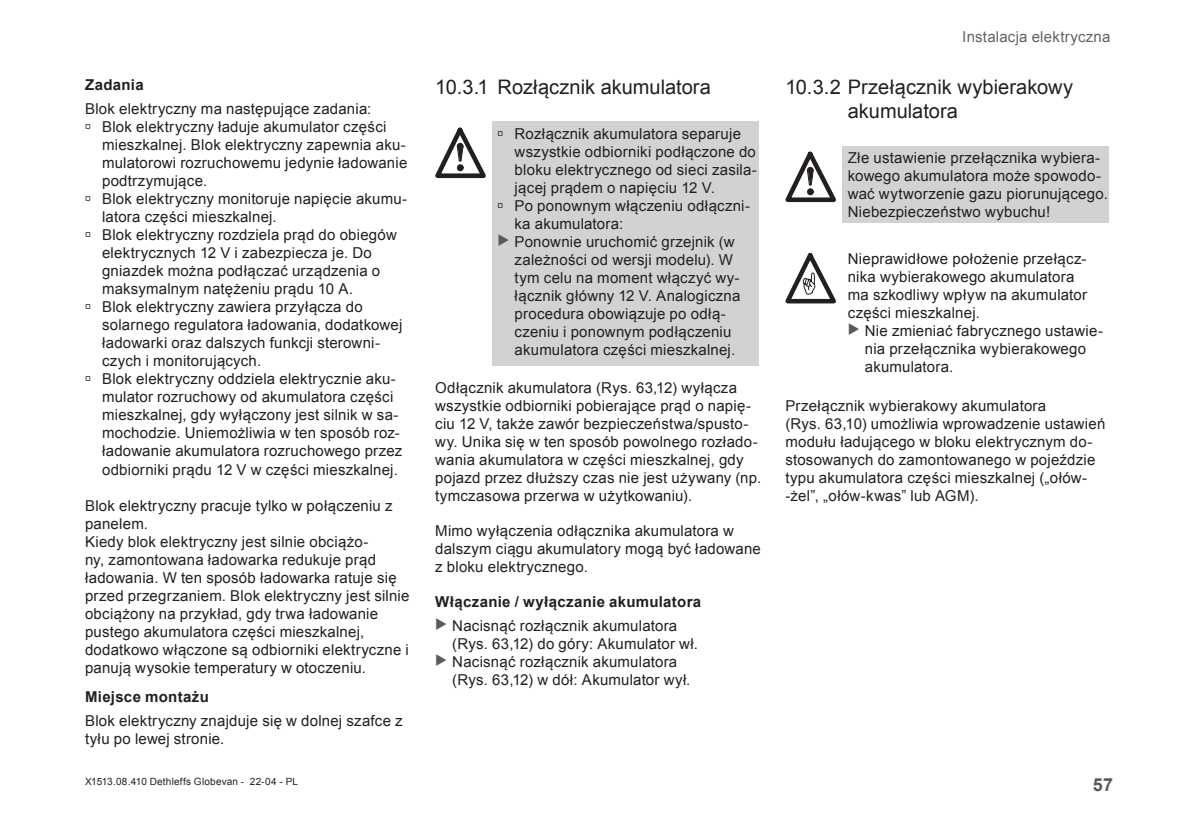
<style>
.page{position:relative;width:1191px;height:823px;background:#fff}
.page>*{position:absolute;margin:0;border:0;box-sizing:border-box;transform-origin:0 0}
.t1{font:20px/24px "Arial";color:#231f20}
.t2{font:700 18px "Arial";color:#57585a}
.Grundtext{font:15px/18px "Arial";letter-spacing:.015em;color:#231f20}
.Absatz_für_Anker_T{font:15px/18px "Arial";letter-spacing:.015em;color:#231f20}
.InfoHinweis-Tabell{font:15px/18px "Arial";letter-spacing:.015em;color:#231f20}
.Überschrift_4_Zwis{font:700 15px "Arial";letter-spacing:.02em;color:#231f20}
.t3{font:15px "Arial";letter-spacing:.015em;color:#636366}
.t4{font:10px "Arial";letter-spacing:.02em;color:#231f20}
</style>
<div class="page">
<div style="left:492px;top:122px;width:266px;height:244px;background:#d1d2d4"></div>
<svg style="left:435px;top:127px;width:51px;height:51px"></svg>
<div style="left:842px;top:146px;width:266px;height:76px;background:#d1d2d4"></div>
<svg style="left:785px;top:151px;width:51px;height:51px"></svg>
<svg style="left:785px;top:253px;width:51px;height:50px"></svg>
<p class="Überschrift_4_Zwis" style="left:85px;top:75px;width:60px">Zadania</p>
<p class="Grundtext" style="left:85px;top:100px;width:288px">Blok elektryczny ma następujące zadania:</p>
<p class="Grundtext" style="left:102px;top:118px;width:307px;text-indent:-17px">→ Blok elektryczny ładuje akumulator części mieszkalnej. Blok elektryczny zapewnia aku&shy;mulatorowi rozruchowemu jedynie ładowanie podtrzymujące.</p>
<p class="Grundtext" style="left:102px;top:190px;width:307px;text-indent:-17px">→ Blok elektryczny monitoruje napięcie akumu&shy;latora części mieszkalnej.</p>
<p class="Grundtext" style="left:102px;top:226px;width:296px;text-indent:-17px">→ Blok elektryczny rozdziela prąd do obiegów elektrycznych 12 V i zabezpiecza je. Do gniazdek można podłączać urządzenia o maksymalnym natężeniu prądu 10 A.</p>
<p class="Grundtext" style="left:102px;top:298px;width:302px;text-indent:-17px">→ Blok elektryczny zawiera przyłącza do solarnego regulatora ładowania, dodatkowej ładowarki oraz dalszych funkcji sterowni&shy;czych i monitorujących.</p>
<p class="Grundtext" style="left:102px;top:370px;width:302px;text-indent:-17px">→ Blok elektryczny oddziela elektrycznie aku&shy;mulator rozruchowy od akumulatora części mieszkalnej, gdy wyłączony jest silnik w sa&shy;mochodzie. Uniemożliwia w ten sposób roz&shy;ładowanie akumulatora rozruchowego przez odbiorniki prądu 12 V w części mieszkalnej.</p>
<p class="Grundtext" style="left:85px;top:496px;width:309px">Blok elektryczny pracuje tylko w połączeniu z panelem.</p>
<p class="Grundtext" style="left:85px;top:532px;width:326px">Kiedy blok elektryczny jest silnie obciążo-<br>ny, zamontowana ładowarka redukuje prąd ładowania. W ten sposób ładowarka ratuje się przed przegrzaniem. Blok elektryczny jest silnie obciążony na przykład, gdy trwa ładowanie pustego akumulatora części mieszkalnej, dodatkowo włączone są odbiorniki elektryczne i panują wysokie temperatury w otoczeniu.</p>
<p class="Überschrift_4_Zwis" style="left:85px;top:686px;width:125px">Miejsce montażu</p>
<p class="Grundtext" style="left:85px;top:711px;width:319px">Blok elektryczny znajduje się w dolnej szafce z tyłu po lewej stronie.</p>
<p class="t1" style="left:435px;top:75px;width:277px">10.3.1 Rozłącznik akumulatora</p>
<p class="Grundtext" style="left:514px;top:124px;width:244px;text-indent:-17px">→ Rozłącznik akumulatora separuje wszystkie odbiorniki podłączone do bloku elektrycznego od sieci zasila&shy;jącej prądem o napięciu 12 V.</p>
<p class="Grundtext" style="left:514px;top:196px;width:237px;text-indent:-17px">→ Po ponownym włączeniu odłączni&shy;ka akumulatora:</p>
<p class="Grundtext" style="left:514px;top:232px;width:227px">Ponownie uruchomić grzejnik (w zależności od wersji modelu). W tym celu na moment włączyć wy&shy;łącznik główny 12 V. Analogiczna procedura obowiązuje po odłą&shy;czeniu i ponownym podłączeniu akumulatora części mieszkalnej.</p>
<p class="Absatz_für_Anker_T" style="left:435px;top:378px;width:327px">Odłącznik akumulatora (Rys. 63,12) wyłącza wszystkie odbiorniki pobierające prąd o napię&shy;ciu 12 V, także zawór bezpieczeństwa/spusto&shy;wy. Unika się w ten sposób powolnego rozłado&shy;wania akumulatora w części mieszkalnej, gdy pojazd przez dłuższy czas nie jest używany (np. tymczasowa przerwa w użytkowaniu).</p>
<p class="Absatz_für_Anker_T" style="left:435px;top:521px;width:327px">Mimo wyłączenia odłącznika akumulatora w dalszym ciągu akumulatory mogą być ładowane z bloku elektrycznego.</p>
<p class="Überschrift_4_Zwis" style="left:435px;top:591px;width:267px">Włączanie / wyłączanie akumulatora</p>
<p class="Grundtext" style="left:452px;top:616px;width:247px">Nacisnąć rozłącznik akumulatora (Rys. 63,12) do góry: Akumulator wł.</p>
<p class="Grundtext" style="left:452px;top:652px;width:240px">Nacisnąć rozłącznik akumulatora (Rys. 63,12) w dół: Akumulator wył.</p>
<p class="t3" style="left:962px;top:27px;width:150px">Instalacja elektryczna</p>
<p class="t1" style="left:847px;top:75px;width:227px;text-indent:-62px">10.3.2 Przełącznik wybierakowy akumulatora</p>
<p class="InfoHinweis-Tabell" style="left:847px;top:148px;width:262px">Złe ustawienie przełącznika wybiera&shy;kowego akumulatora może spowodo&shy;wać wytworzenie gazu piorunującego.<br>Niebezpieczeństwo wybuchu!</p>
<p class="InfoHinweis-Tabell" style="left:847px;top:250px;width:241px">Nieprawidłowe położenie przełącz&shy;nika wybierakowego akumulatora ma szkodliwy wpływ na akumulator części mieszkalnej.</p>
<p class="Grundtext" style="left:865px;top:322px;width:240px">Nie zmieniać fabrycznego ustawie&shy;nia przełącznika wybierakowego akumulatora.</p>
<p class="Grundtext" style="left:785px;top:396px;width:321px">Przełącznik wybierakowy akumulatora<br>(Rys. 63,10) umożliwia wprowadzenie ustawień modułu ładującego w bloku elektrycznym do&shy;stosowanych do zamontowanego w pojeździe typu akumulatora części mieszkalnej („ołów--żel”, „ołów-kwas” lub AGM).</p>
<p class="t4" style="left:85px;top:774px;width:214px">X1513.08.410 Dethleffs Globevan - 22-04 - PL</p>
<p class="t2" style="left:1093px;top:771px;width:22px">57</p>
</div>
